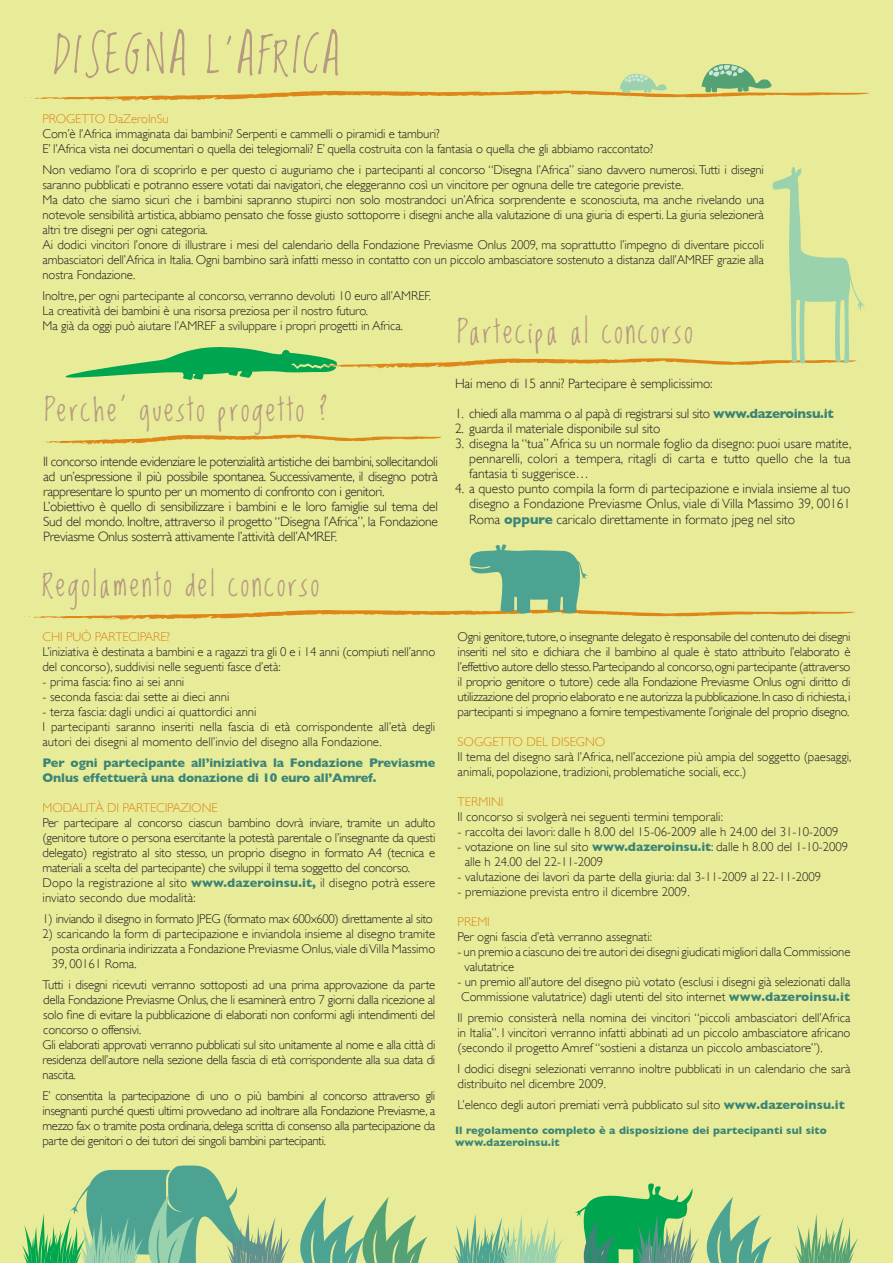
<style>
.page{position:relative;width:893px;height:1263px;background:#e8ec99}
.page>*{position:absolute;margin:0;border:0;box-sizing:border-box;transform-origin:0 0}
.t1{font:28.35px "Lovedbythe King";letter-spacing:.1em;color:#b79881}
.t2{font:300 13.5px/15px "Gill Sans";letter-spacing:-.02em;color:#231f20;text-align:justify}
.t3{font:300 12.75px/15px "Gill Sans";letter-spacing:-.01em;color:#231f20}
.t4{font:700 12.75px/15px "Gill Sans";letter-spacing:-.01em;color:#3b8476}
.t5{font:300 12.75px "Gill Sans";letter-spacing:-.01em;color:#df8619}
.t6{font:700 10.95px/12.6px "Gill Sans";letter-spacing:.01em;color:#3b8476}
.s1{font-weight:700;color:#3b8476}
</style>
<div class="page">
<svg style="left:454px;top:1214px;width:109px;height:49px"></svg>
<svg style="left:795px;top:1214px;width:63px;height:49px"></svg>
<svg style="left:22px;top:1165px;width:406px;height:98px"></svg>
<svg style="left:574px;top:1183px;width:198px;height:80px"></svg>
<svg style="left:23px;top:544px;width:833px;height:76px"></svg>
<svg style="left:24px;top:29px;width:846px;height:72px"></svg>
<svg style="left:41px;top:434px;width:401px;height:11px"></svg>
<svg style="left:65px;top:167px;width:800px;height:213px"></svg>
<p class="t5" style="left:43px;top:112px;width:128px">progetto dazeroinsu</p>
<p class="t3" style="left:43px;top:126px;width:612px">Com’è l’Africa immaginata dai bambini? Serpenti e cammelli o piramidi e tamburi?<br>E’ l’Africa vista nei documentari o quella dei telegiornali? E’ quella costruita con la fantasia o quella che gli abbiamo raccontato?</p>
<p class="t3" style="left:43px;top:162px;width:723px">N on vediamo l’ora di scoprirlo e per questo ci auguriamo che i partecipanti al concorso “Disegna l’Africa” siano davvero numerosi. Tutti i disegni saranno pubblicati e potranno essere votati dai navigatori, che eleggeranno così un vincitore per ognuna delle tre categorie previste.<br>Ma dato che siamo sicuri che i bambini sapranno stupirci non solo mostrandoci un’Africa sorprendente e sconosciuta, ma anche rivelando una notevole sensibilità artistica, abbiamo pensato che fosse giusto sottoporre i disegni anche alla valutazione di una giuria di esperti. La giuria selezionerà altri tre disegni per ogni categoria.<br>Ai dodici vincitori l’onore di illustrare i mesi del calendario della Fondazione Previasme Onlus 2009, ma soprattutto l’impegno di diventare piccoli ambasciatori dell’Africa in Italia. Ogni bambino sarà infatti messo in contatto con un piccolo ambasciatore sostenuto a distanza dall’AMREF</p>
<p class="t3" style="left:717px;top:252px;width:48px">grazie alla</p>
<p class="t3" style="left:43px;top:264px;width:359px;line-height:21px">nostra Fondazione.<br>I noltre, per ogni partecipante al concorso, verranno devoluti 10 euro all’AMREF</p>
<p class="t3" style="left:429px;top:288px;width:4px">.</p>
<p class="t3" style="left:43px;top:303px;width:327px">La creatività dei bambini è una risorsa preziosa per il nostro futuro.<br>Ma già da oggi può aiutare l’AMREF</p>
<p class="t3" style="left:219px;top:318px;width:185px">a sviluppare i propri progetti in Africa.</p>
<h1 class="t1" style="left:45px;top:395px;width:285px">Perche’ questo progetto ?</h1>
<p class="t2" style="left:43px;top:454px;width:396px;text-align:left">I l concorso intende evidenziare le potenzialità artistiche dei bambini, sollecitandoli ad un’espressione il più possibile spontanea. Successivamente, il disegno potrà rappresentare lo spunto per un momento di confronto con i genitori.<br>L’obiettivo è quello di sensibilizzare i bambini e le loro famiglie sul tema del Sud del mondo. I noltre, attraverso il progetto “Disegna l’Africa”, la Fondazione Previasme Onlus sosterrà attivamente l’attività dell’AMREF</p>
<p class="t2" style="left:335px;top:529px;width:4px">.</p>
<h1 class="t1" style="left:43px;top:569px;width:278px">Regolamento del concorso</h1>
<p class="t5" style="left:43px;top:630px;width:129px">chi può partecipare?</p>
<p class="t3" style="left:43px;top:644px;width:394px">L’iniziativa è destinata a bambini e a ragazzi tra gli 0 e i 14 anni (compiuti nell’anno del concorso), suddivisi nelle seguenti fasce d’età:</p>
<p class="t3" style="left:43px;top:674px;width:143px">- prima fascia: fino ai sei anni</p>
<p class="t3" style="left:43px;top:689px;width:188px">- seconda fascia: dai sette ai dieci anni</p>
<p class="t3" style="left:43px;top:704px;width:394px">- terza fascia: dagli undici ai quattordici anni<br>I partecipanti saranno inseriti nella fascia di età corrispondente all’età degli autori dei disegni al momento dell’invio del disegno alla Fondazione.</p>
<p class="t4" style="left:43px;top:755px;width:394px">Per ogni partecipante all’iniziativa la Fondazione Previasme<br>Onlus effettuerà una donazione di 10 euro all’Amref.</p>
<p class="t5" style="left:43px;top:801px;width:177px">M odalità di partecipazione</p>
<p class="t3" style="left:43px;top:815px;width:394px">Per partecipare al concorso ciascun bambino dovrà inviare, tramite un adulto (genitore tutore o persona esercitante la potestà parentale o l’insegnante da questi delegato) registrato al sito stesso, un proprio disegno in formato A4 (tecnica e materiali a scelta del partecipante) che sviluppi il tema soggetto del concorso.<br>Dopo la registrazione al sito <span class="s1">www.dazeroinsu.it,</span> il disegno potrà essere inviato secondo due modalità:</p>
<p class="t3" style="left:43px;top:911px;width:165px">1) inviando il disegno in formato JPEG</p>
<p class="t3" style="left:223px;top:911px;width:211px">(formato max 600x600) direttamente al sito</p>
<p class="t3" style="left:52px;top:926px;width:385px;text-align:justify;text-indent:-9px">2) scaricando la form di partecipazione e inviandola insieme al disegno tramite posta ordinaria indirizzata a Fondazione Previasme Onlus, viale di Villa Massimo 39, 00161 Roma.</p>
<p class="t3" style="left:43px;top:977px;width:394px">Tutti i disegni ricevuti verranno sottoposti ad una prima approvazione da parte della Fondazione Previasme Onlus, che li esaminerà entro 7 giorni dalla ricezione al solo fine di evitare la pubblicazione di elaborati non conformi agli intendimenti del concorso o offensivi.<br>Gli elaborati approvati verranno pubblicati sul sito unitamente al nome e alla città di residenza dell’autore nella sezione della fascia di età corrispondente alla sua data di nascita.</p>
<p class="t3" style="left:43px;top:1088px;width:394px;text-align:justify">E’ consentita la partecipazione di uno o più bambini al concorso attraverso gli insegnanti purché questi ultimi provvedano ad inoltrare alla Fondazione Previasme, a mezzo fax o tramite posta ordinaria, delega scritta di consenso alla partecipazione da parte dei genitori o dei tutori dei singoli bambini partecipanti.</p>
<h1 class="t1" style="left:457px;top:316px;width:237px">Partecipa al concorso</h1>
<p class="t2" style="left:455px;top:376px;width:259px">Hai meno di 15 anni? Partecipare è semplicissimo:</p>
<p class="t2" style="left:455px;top:406px;width:380px">1. chiedi alla mamma o al papà di registrarsi sul sito <span class="s1">www.dazeroinsu.it</span></p>
<p class="t2" style="left:455px;top:421px;width:207px">2. guarda il materiale disponibile sul sito</p>
<p class="t2" style="left:469px;top:436px;width:384px;text-indent:-14px">3. disegna la “tua” Africa su un normale foglio da disegno: puoi usare matite, pennarelli, colori a tempera, ritagli di carta e tutto quello che la tua fantasia ti suggerisce…</p>
<p class="t2" style="left:469px;top:481px;width:383px;text-indent:-14px">4. a questo punto compila la form di partecipazione e inviala insieme al tuo disegno a Fondazione Previasme Onlus, viale di Villa Massimo 39, 00161<br>Roma <span class="s1">oppure</span> caricalo direttamente in formato jpeg nel sito</p>
<p class="t3" style="left:458px;top:629px;width:394px;text-align:justify">Ogni genitore, tutore, o insegnante delegato è responsabile del contenuto dei disegni inseriti nel sito e dichiara che il bambino al quale è stato attribuito l’elaborato è l’effettivo autore dello stesso. Partecipando al concorso, ogni partecipante (attraverso il proprio genitore o tutore) cede alla Fondazione Previasme Onlus ogni diritto di utilizzazione del proprio elaborato e ne autorizza la pubblicazione. In caso di richiesta, i partecipanti si impegnano a fornire tempestivamente l’originale del proprio disegno.</p>
<p class="t5" style="left:458px;top:734px;width:149px">Soggetto del disegno</p>
<p class="t3" style="left:458px;top:749px;width:395px">I l tema del disegno sarà l’Africa, nell’accezione più ampia del soggetto (paesaggi, animali, popolazione, tradizioni, problematiche sociali, ecc.)</p>
<p class="t5" style="left:458px;top:794px;width:47px">Termini</p>
<p class="t3" style="left:458px;top:809px;width:267px">I l concorso si svolgerà nei seguenti termini temporali:</p>
<p class="t3" style="left:458px;top:824px;width:382px">- raccolta dei lavori: dalle h 8.00 del 15-06-2009 alle h 24.00 del 31-10-2009</p>
<p class="t3" style="left:465px;top:839px;width:385px;text-indent:-7px">- votazione on line sul sito <span class="s1">www.dazeroinsu.it</span>: dalle h 8.00 del 1-10-2009 alle h 24.00 del 22-11-2009</p>
<p class="t3" style="left:458px;top:869px;width:365px">- valutazione dei lavori da parte della giuria: dal 3-11-2009 al 22-11-2009</p>
<p class="t3" style="left:458px;top:884px;width:233px">- premiazione prevista entro il dicembre 2009.</p>
<p class="t5" style="left:458px;top:914px;width:34px">Premi</p>
<p class="t3" style="left:458px;top:929px;width:196px">Per ogni fascia d’età verranno assegnati:</p>
<p class="t3" style="left:464px;top:944px;width:387px;text-indent:-7px">- un premio a ciascuno dei tre autori dei disegni giudicati migliori dalla Commissione valutatrice</p>
<p class="t3" style="left:458px;top:974px;width:394px">- un premio all’autore del disegno più votato (esclusi i disegni già selezionati dalla<br>Commissione valutatrice) dagli utenti del sito internet <span class="s1">www.dazeroinsu.it</span></p>
<p class="t3" style="left:458px;top:1010px;width:394px;text-align:justify">I l premio consisterà nella nomina dei vincitori “piccoli ambasciatori dell’Africa in Italia”. I vincitori verranno infatti abbinati ad un piccolo ambasciatore africano (secondo il progetto Amref “sostieni a distanza un piccolo ambasciatore”).</p>
<p class="t3" style="left:458px;top:1061px;width:394px">I dodici disegni selezionati verranno inoltre pubblicati in un calendario che sarà distribuito nel dicembre 2009.</p>
<p class="t3" style="left:458px;top:1097px;width:389px">L’elenco degli autori premiati verrà pubblicato sul sito <span class="s1">www.dazeroinsu.it</span></p>
<p class="t6" style="left:455px;top:1124px;width:373px">Il regolamento completo è a disposizione dei partecipanti sul sito www.dazeroinsu.it</p>
</div>
